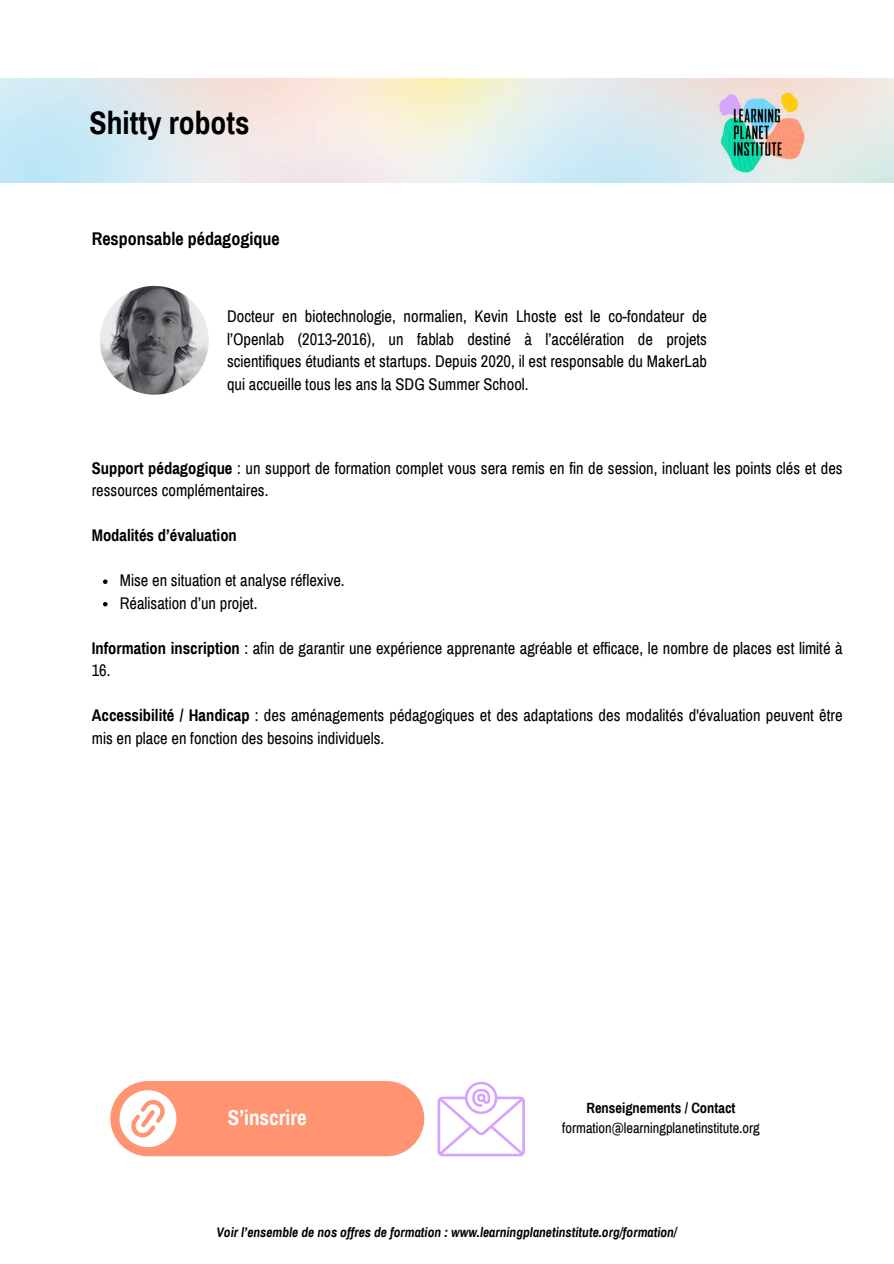
<style>
.page{position:relative;width:894px;height:1264px;background:#fff}
.page>*{position:absolute;margin:0;border:0;box-sizing:border-box;transform-origin:0 0}
.t1{font:700 31.65px "Archivo Narrow";color:#000}
.t2{font:700 21px "Archivo Narrow";color:#fff}
.t3{font:700 18px "Archivo Narrow";color:#000}
.t4{font:16.5px/22.5px "Archivo Narrow";color:#000}
.t5{font:700 16.5px "Archivo Narrow";color:#000}
.t6{font:14.55px "Archivo Narrow";color:#000}
.t7{font:700 14.55px "Archivo Narrow";color:#000}
.t8{font:italic 700 13.5px "Archivo Narrow";color:#000}
.s1{font-weight:700}
</style>
<div class="page">
<img style="left:707px;top:80px;width:109px;height:103px">
<svg style="left:437px;top:1081px;width:87px;height:75px"></svg>
<div style="left:110px;top:1081px;width:314px;height:75px;background:#ff9372;border-radius:38px"></div>
<div style="left:119px;top:1090px;width:57px;height:57px;background:#fff;border-radius:50%"></div>
<svg style="left:131px;top:1100px;width:34px;height:38px"></svg>
<img style="left:100px;top:286px;width:109px;height:108px;border-radius:50%">
<svg style="left:103px;top:579px;width:4px;height:5px"></svg>
<svg style="left:103px;top:602px;width:4px;height:4px"></svg>
<h1 class="t1" style="left:89px;top:103px;width:162px">Shitty robots</h1>
<p class="t3" style="left:92px;top:228px;width:189px">Responsable pédagogique</p>
<p class="t4" style="left:227px;top:305px;width:481px;text-align:justify">Docteur en biotechnologie, normalien, Kevin Lhoste est le co-fondateur de l’Openlab (2013-2016), un fablab destiné à l’accélération de projets scientifiques étudiants et startups. Depuis 2020, il est responsable du MakerLab qui accueille tous les ans la SDG Summer School.</p>
<p class="t4" style="left:92px;top:457px;width:752px"><span class="s1">Support pédagogique</span> : un support de formation complet vous sera remis en fin de session, incluant les points clés et des ressources complémentaires.</p>
<p class="t5" style="left:92px;top:525px;width:147px">Modalités d’évaluation</p>
<p class="t4" style="left:120px;top:569px;width:226px">Mise en situation et analyse réflexive.<br>Réalisation d’un projet.</p>
<p class="t4" style="left:92px;top:637px;width:752px"><span class="s1">Information inscription</span> : afin de garantir une expérience apprenante agréable et efficace, le nombre de places est limité à<br>16.</p>
<p class="t4" style="left:92px;top:704px;width:752px"><span class="s1">Accessibilité / Handicap</span> : des aménagements pédagogiques et des adaptations des modalités d'évaluation peuvent être mis en place en fonction des besoins individuels.</p>
<p class="t2" style="left:228px;top:1104px;width:80px">S’inscrire</p>
<p class="t7" style="left:586px;top:1099px;width:150px">Renseignements / Contact</p>
<p class="t6" style="left:562px;top:1119px;width:199px">formation@learningplanetinstitute.org</p>
<p class="t8" style="left:216px;top:1223px;width:462px">Voir l’ensemble de nos offres de formation : www.learningplanetinstitute.org/formation/</p>
</div>
